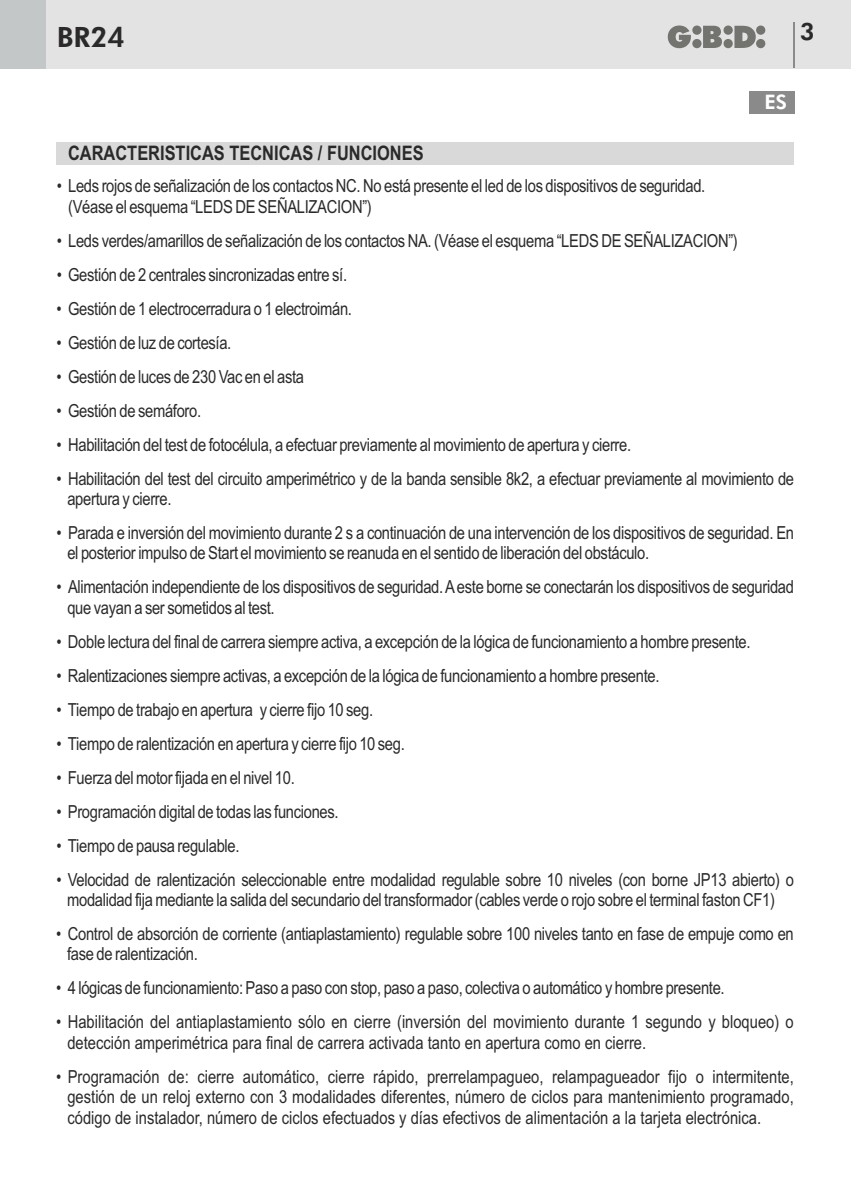
<style>
.page{position:relative;width:851px;height:1191px;background:#fff}
.page>*{position:absolute;margin:0;border:0;box-sizing:border-box;transform-origin:0 0}
.t1{font:800 28px "Futura BT";color:#2b2929}
.t2{font:800 24px "Futura BT";color:#2b2929}
.t3{font:700 20px "Arial Narrow";color:#2b2929}
.t4{font:800 20px "Futura BT";color:#fff}
.t5{font:18px/20.4px "Arial Narrow";letter-spacing:-.02em;color:#2b2929}
.t6{font:18px/20.4px "Arial Narrow";color:#2b2929}
</style>
<div class="page">
<div style="left:0;top:0;width:850px;height:68px;background:#e3e3e3"></div>
<div style="left:0;top:0;width:45px;height:68px;background:#c4c7c7"></div>
<svg style="left:667px;top:26px;width:98px;height:22px"></svg>
<hr style="left:793px;top:23px;width:2px;height:45px;background:#8a8a8a">
<div style="left:748px;top:91px;width:46px;height:22px;background:#8a8a8a"></div>
<div style="left:57px;top:142px;width:737px;height:22px;background:#d9d9d9"></div>
<h1 class="t1" style="left:57px;top:26px;width:70px">BR24</h1>
<h2 class="t2" style="left:799px;top:22px;width:16px">3</h2>
<p class="t4" style="left:764px;top:94px;width:24px">ES</p>
<p class="t3" style="left:68px;top:146px;width:357px">CARACTERISTICAS TECNICAS / FUNCIONES</p>
<p class="t5" style="left:68px;top:177px;width:638px;text-indent:-11px">• Leds rojos de señalización de los contactos NC. No está presente el led de los dispositivos de seguridad. (Véase el esquema “LEDS DE SEÑALIZACION”)</p>
<p class="t5" style="left:57px;top:232px;width:682px">• Leds verdes/amarillos de señalización de los contactos NA. (Véase el esquema “LEDS DE SEÑALIZACION”)</p>
<p class="t5" style="left:57px;top:266px;width:292px">• Gestión de 2 centrales sincronizadas entre sí.</p>
<p class="t5" style="left:57px;top:300px;width:297px">• Gestión de 1 electrocerradura o 1 electroimán.</p>
<p class="t5" style="left:57px;top:334px;width:176px">• Gestión de luz de cortesía.</p>
<p class="t5" style="left:57px;top:368px;width:249px">• Gestión de luces de 230 Vac en el asta</p>
<p class="t5" style="left:57px;top:402px;width:146px">• Gestión de semáforo.</p>
<p class="t5" style="left:57px;top:436px;width:576px">• Habilitación del test de fotocélula, a efectuar previamente al movimiento de apertura y cierre.</p>
<p class="t5" style="left:67px;top:470px;width:728px;text-indent:-11px">• Habilitación del test del circuito amperimétrico y de la banda sensible 8k2, a efectuar previamente al movimiento de apertura y cierre.</p>
<p class="t5" style="left:67px;top:524px;width:728px;text-indent:-11px">• Parada e inversión del movimiento durante 2 s a continuación de una intervención de los dispositivos de seguridad. En el posterior impulso de Start el movimiento se reanuda en el sentido de liberación del obstáculo.</p>
<p class="t5" style="left:67px;top:578px;width:728px;text-indent:-11px">• Alimentación independiente de los dispositivos de seguridad. Aeste borne se conectarán los dispositivos de seguridad que vayan a ser sometidos al test.</p>
<p class="t5" style="left:56px;top:633px;width:695px">• Doble lectura del final de carrera siempre activa, a excepción de la lógica de funcionamiento a hombre presente.</p>
<p class="t5" style="left:56px;top:667px;width:604px">• Ralentizaciones siempre activas, a excepción de la lógica de funcionamiento a hombre presente.</p>
<p class="t5" style="left:56px;top:701px;width:318px">• Tiempo de trabajo en apertura y cierre fijo 10 seg.</p>
<p class="t5" style="left:56px;top:735px;width:350px">• Tiempo de ralentización en apertura y cierre fijo 10 seg.</p>
<p class="t5" style="left:56px;top:769px;width:240px">• Fuerza del motor fijada en el nivel 10.</p>
<p class="t5" style="left:56px;top:803px;width:284px">• Programación digital de todas las funciones.</p>
<p class="t5" style="left:56px;top:836px;width:184px">• Tiempo de pausa regulable.</p>
<p class="t5" style="left:56px;top:870px;width:738px;text-align:center">• Velocidad de ralentización seleccionable entre modalidad regulable sobre 10 niveles (con borne JP13 abierto) o modalidad fija mediante la salida del secundario del transformador (cables verde o rojo sobre el terminal faston CF1)</p>
<p class="t5" style="left:67px;top:925px;width:728px;text-indent:-11px">• Control de absorción de corriente (antiaplastamiento) regulable sobre 100 niveles tanto en fase de empuje como en fase de ralentización.</p>
<p class="t5" style="left:56px;top:979px;width:669px">• 4 lógicas de funcionamiento: Paso a paso con stop, paso a paso, colectiva o automático y hombre presente.</p>
<p class="t6" style="left:67px;top:1013px;width:727px;text-indent:-11px">• Habilitación del antiaplastamiento sólo en cierre (inversión del movimiento durante 1 segundo y bloqueo) o detección amperimétrica para final de carrera activada tanto en apertura como en cierre.</p>
<p class="t5" style="left:67px;top:1067px;width:727px;text-align:justify;text-indent:-11px">• Programación de: cierre automático, cierre rápido, prerrelampagueo, relampagueador fijo o intermitente, gestión de un reloj externo con 3 modalidades diferentes, número de ciclos para mantenimiento programado, código de instalador, número de ciclos efectuados y días efectivos de alimentación a la tarjeta electrónica.</p>
</div>
